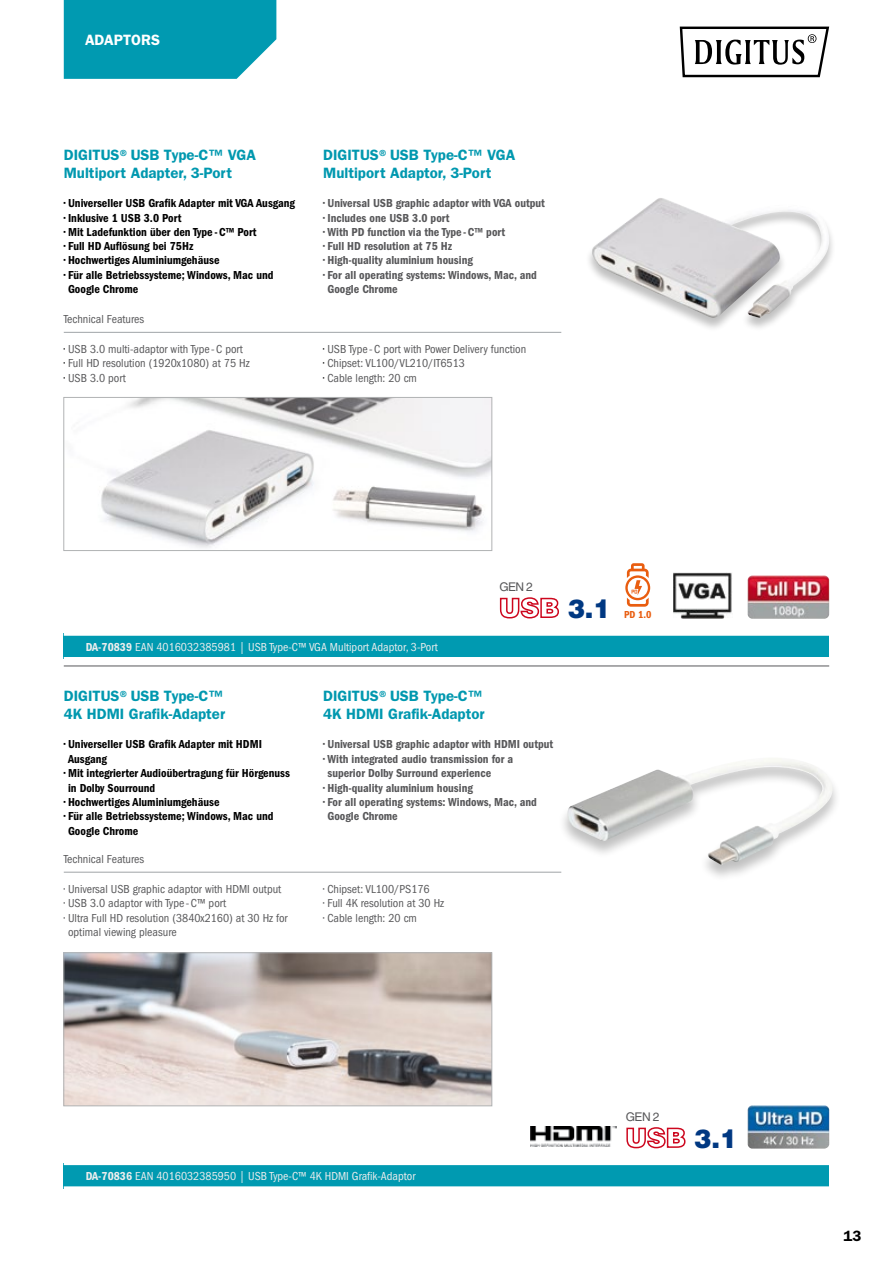
<style>
.page{position:relative;width:893px;height:1263px;background:#fff}
.page>*{position:absolute;margin:0;border:0;box-sizing:border-box;transform-origin:0 0}
.t1{font:900 25.95px "Helvetica LT Std";color:#003882}
.t2{font:600 15px/18px "ITC Franklin Gothic Std";color:#0098af}
.t3{font:600 15px "ITC Franklin Gothic Std";color:#fff}
.t4{font:600 15px "ITC Franklin Gothic Std";color:#000}
.t5{font:condensed 12px/14.4px "ITC Franklin Gothic Std";color:#58585a}
.t6{font:12px/14.4px "ITC Franklin Gothic Std Dm Cd";color:#58585a}
.t7{font:12px/14.4px "ITC Franklin Gothic Std Dm Cd";color:#000}
.t8{font:condensed 12px "ITC Franklin Gothic Std";color:#eceded}
.t9{font:12px "Helvetica LT Std";letter-spacing:-.05em;color:#58585a}
.t10{font:10.5px "ITC Franklin Gothic Std Dm Cd";color:#e95d0f}
.s1{font-family:"Franklin Gothic Book Cmpr";font-stretch:normal;color:#000}
.s2{font-family:"ITC Franklin Gothic Std Dm Cd";font-stretch:normal}
</style>
<div class="page">
<div style="left:64px;top:0;width:212px;height:79px;background:#009ab1"></div>
<svg style="left:680px;top:27px;width:149px;height:50px"></svg>
<div style="left:64px;top:1163px;width:765px;height:25px;background:#009ab1"></div>
<hr style="left:64px;top:1161px;width:765px;height:4px;background:#fff">
<svg style="left:64px;top:1186px;width:765px;height:2px;background:#cfebf0"></svg>
<div style="left:64px;top:634px;width:765px;height:25px;background:#009ab1"></div>
<div style="left:64px;top:631px;width:765px;height:5px;background:#fff"></div>
<hr style="left:64px;top:657px;width:765px;height:4px;background:#fff">
<hr style="left:64px;top:666px;width:765px;height:1px;background:#58585a">
<hr style="left:64px;top:332px;width:497px;height:1px;background:#9fa4a7">
<div style="left:585px;top:198px;width:251px;height:135px;background:#000;opacity:.25"></div>
<img style="left:591px;top:198px;width:238px;height:120px">
<img style="left:747px;top:575px;width:82px;height:44px">
<img style="left:673px;top:573px;width:59px;height:45px">
<hr style="left:64px;top:872px;width:497px;height:1px;background:#9fa4a7">
<div style="left:558px;top:757px;width:284px;height:126px;background:#000;opacity:.25"></div>
<img style="left:567px;top:757px;width:265px;height:108px">
<img style="left:747px;top:1105px;width:82px;height:43px">
<img style="left:531px;top:1127px;width:85px;height:20px">
<img style="left:101px;top:399px;width:389px;height:149px">
<div style="left:64px;top:397px;width:428px;height:154px;border:1px solid #b1b3b4"></div>
<img style="left:66px;top:954px;width:424px;height:150px">
<div style="left:64px;top:952px;width:428px;height:154px;border:1px solid #b1b3b4"></div>
<svg style="left:625px;top:563px;width:25px;height:44px"></svg>
<svg style="left:499px;top:597px;width:60px;height:22px"></svg>
<svg style="left:626px;top:1127px;width:60px;height:22px"></svg>
<p class="t3" style="left:85px;top:31px;width:76px">ADAPTORS</p>
<p class="t2" style="left:64px;top:146px;width:194px">DIGITUS®USB Type-C™ VGA<br>Multiport Adapter, 3-Port</p>
<p class="t2" style="left:323px;top:146px;width:194px">DIGITUS®USB Type-C™ VGA<br>Multiport Adaptor, 3-Port</p>
<p class="t7" style="left:64px;top:196px;width:233px">• Universeller USB Grafik Adapter mit VGA Ausgang</p>
<p class="t7" style="left:64px;top:211px;width:119px">• Inklusive 1 USB 3.0 Port</p>
<p class="t7" style="left:64px;top:225px;width:194px">• Mit Ladefunktion über den Type -C™ Port</p>
<p class="t7" style="left:64px;top:239px;width:131px">• Full HD Auflösung bei 75Hz</p>
<p class="t7" style="left:64px;top:253px;width:157px">• Hochwertiges Aluminiumgehäuse</p>
<p class="t7" style="left:68px;top:268px;width:207px;text-indent:-4px">• Für alle Betriebssysteme; Windows, Mac und<br>Google Chrome</p>
<p class="t6" style="left:323px;top:196px;width:223px">• Universal USB graphic adaptor with VGA output</p>
<p class="t6" style="left:323px;top:211px;width:128px">• Includes one USB 3.0 port</p>
<p class="t6" style="left:323px;top:225px;width:183px">• With PD function via the Type -C™ port</p>
<p class="t6" style="left:323px;top:239px;width:130px">• Full HD resolution at 75 Hz</p>
<p class="t6" style="left:323px;top:253px;width:151px">• High-quality aluminium housing</p>
<p class="t6" style="left:327px;top:268px;width:211px;text-indent:-4px">• For all operating systems: Windows, Mac, and<br>Google Chrome</p>
<p class="t5" style="left:64px;top:312px;width:82px">Technical Features</p>
<p class="t5" style="left:64px;top:342px;width:181px"><span class="s1">•</span> USB 3.0 multi-adaptor with Type -C port</p>
<p class="t5" style="left:64px;top:356px;width:187px"><span class="s1">•</span> Full HD resolution (1920x1080) at 75 Hz</p>
<p class="t5" style="left:64px;top:371px;width:63px"><span class="s1">•</span> USB 3.0 port</p>
<p class="t5" style="left:323px;top:342px;width:205px"><span class="s1">•</span> USB Type -C port with Power Delivery function</p>
<p class="t5" style="left:323px;top:356px;width:143px"><span class="s1">•</span> Chipset: VL100/VL210/IT6513</p>
<p class="t5" style="left:323px;top:371px;width:95px"><span class="s1">•</span> Cable length: 20 cm</p>
<p class="t8" style="left:86px;top:640px;width:353px"><span class="s2">DA-70839</span> EAN 4016032385981 | USB Type-C™ VGA Multiport Adaptor, 3-Port</p>
<p class="t9" style="left:499px;top:580px;width:35px">GEN 2</p>
<p class="t2" style="left:64px;top:687px;width:163px">DIGITUS®USB Type-C™<br>4K HDMI Grafik-Adapter</p>
<p class="t2" style="left:323px;top:687px;width:163px">DIGITUS®USB Type-C™<br>4K HDMI Grafik-Adaptor</p>
<p class="t7" style="left:68px;top:737px;width:195px;text-indent:-4px">• Universeller USB Grafik Adapter mit HDMI<br>Ausgang</p>
<p class="t7" style="left:68px;top:766px;width:223px;text-indent:-4px">• Mit integrierter Audioübertragung für Hörgenuss in Dolby Sourround</p>
<p class="t7" style="left:64px;top:795px;width:157px">• Hochwertiges Aluminiumgehäuse</p>
<p class="t7" style="left:68px;top:809px;width:207px;text-indent:-4px">• Für alle Betriebssysteme; Windows, Mac und<br>Google Chrome</p>
<p class="t6" style="left:323px;top:737px;width:231px">• Universal USB graphic adaptor with HDMI output</p>
<p class="t6" style="left:327px;top:752px;width:187px;text-indent:-4px">• With integrated audio transmission for a superior Dolby Surround experience</p>
<p class="t6" style="left:323px;top:780px;width:151px">• High-quality aluminium housing</p>
<p class="t6" style="left:327px;top:795px;width:211px;text-indent:-4px">• For all operating systems: Windows, Mac, and<br>Google Chrome</p>
<p class="t5" style="left:64px;top:852px;width:82px">Technical Features</p>
<p class="t5" style="left:64px;top:882px;width:219px">• Universal USB graphic adaptor with HDMI output</p>
<p class="t5" style="left:64px;top:896px;width:164px">• USB 3.0 adaptor with Type -C™ port</p>
<p class="t5" style="left:68px;top:911px;width:221px;text-indent:-4px">• Ultra Full HD resolution (3840x2160) at 30 Hz for optimal viewing pleasure</p>
<p class="t5" style="left:323px;top:882px;width:108px">• Chipset: VL100/PS176</p>
<p class="t5" style="left:323px;top:896px;width:123px">• Full 4K resolution at 30 Hz</p>
<p class="t5" style="left:323px;top:911px;width:95px">• Cable length: 20 cm</p>
<h1 class="t1" style="left:568px;top:592px;width:45px">3.1</h1>
<p class="t10" style="left:624px;top:609px;width:29px">PD 1.0</p>
<p class="t8" style="left:86px;top:1169px;width:331px"><span class="s2">DA-70836</span> EAN 4016032385950 | USB Type-C™ 4K HDMI Grafik-Adaptor</p>
<p class="t9" style="left:626px;top:1110px;width:35px">GEN 2</p>
<h1 class="t1" style="left:694px;top:1121px;width:45px">3.1</h1>
<p class="t4" style="left:843px;top:1227px;width:19px">13</p>
</div>
